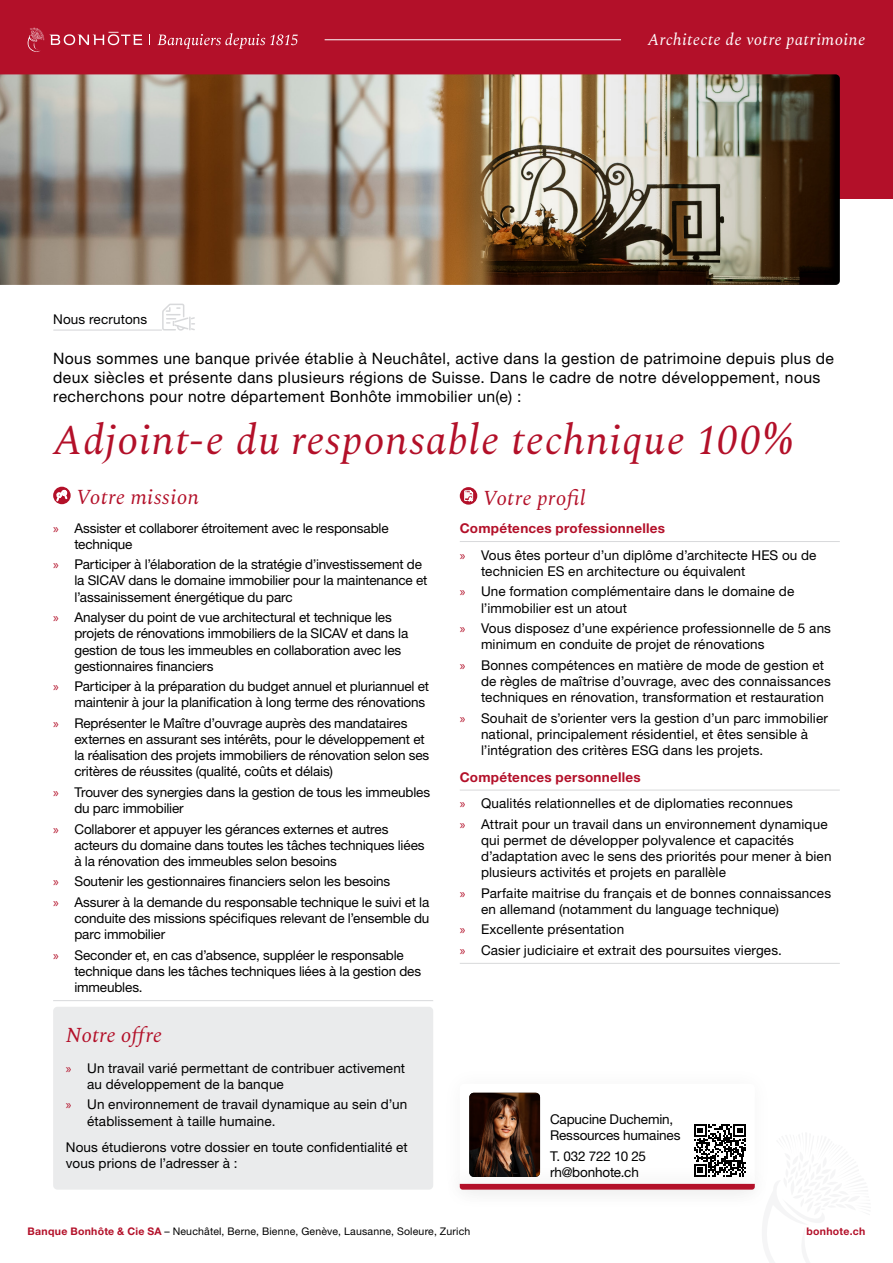
<style>
.page{position:relative;width:893px;height:1263px;background:#fff}
.page>*{position:absolute;margin:0;border:0;box-sizing:border-box;transform-origin:0 0}
.Gauche{font:italic 42px "Spectral";letter-spacing:.02em;color:#b31029}
.Gauche-2{font:italic 21px "Spectral";letter-spacing:.01em;color:#b31029}
.Gauche-3{font:italic 21px "Spectral";letter-spacing:-.01em;color:#b31029}
.Droite{font:italic 16.5px "Spectral";letter-spacing:.025em;color:#fff}
.Gauche-4{font:15.75px/18.9px "Helvetica Neue LT Std";letter-spacing:.025em;color:#000}
.t1{font:13.5px/16.2px "Helvetica Neue LT Std";letter-spacing:-.005em;color:#000}
.t2{font:700 13.5px "Helvetica Neue LT Std";letter-spacing:.015em;color:#b31029}
.Gauche-5{font:10.5px "Helvetica Neue LT Std";letter-spacing:.02em;color:#000}
.Droite-2{font:700 10.5px "Helvetica Neue LT Std";letter-spacing:.025em;color:#b31029}
.s1{font-family:"Myriad Pro";color:#b31029}
.s2{font-weight:700;color:#b31029}
</style>
<div class="page">
<div style="left:0;top:0;width:893px;height:198px;background:#b31029"></div>
<img style="left:0;top:74px;width:333px;height:211px">
<img style="left:331px;top:74px;width:509px;height:211px;border-radius:4px">
<svg style="left:162px;top:303px;width:33px;height:28px"></svg>
<svg style="left:50px;top:32px;width:92px;height:13px"></svg>
<svg style="left:157px;top:33px;width:141px;height:16px"></svg>
<svg style="left:27px;top:28px;width:17px;height:24px"></svg>
<hr style="left:325px;top:39px;width:296px;height:1px;background:#fff">
<svg style="left:53px;top:487px;width:18px;height:17px"></svg>
<svg style="left:56px;top:490px;width:11px;height:11px"></svg>
<hr style="left:53px;top:1000px;width:380px;height:1px;background:#d8d9db">
<div style="left:460px;top:487px;width:17px;height:18px;background:#b31029;border-radius:50%"></div>
<svg style="left:464px;top:490px;width:10px;height:12px"></svg>
<hr style="left:460px;top:541px;width:380px;height:1px;background:#d8d9db">
<hr style="left:460px;top:790px;width:380px;height:1px;background:#d8d9db">
<hr style="left:460px;top:963px;width:380px;height:1px;background:#d8d9db">
<div style="left:53px;top:1007px;width:380px;height:182px;background:#eaebec;border-radius:4px"></div>
<svg style="left:460px;top:1124px;width:295px;height:70px"></svg>
<img style="left:469px;top:1093px;width:71px;height:84px">
<hr style="left:54px;top:329px;width:108px;height:2px;background:#d8d9db">
<p class="t1" style="left:53px;top:311px;width:96px">Nous recrutons</p>
<p class="Droite" style="left:648px;top:28px;width:219px">Architecte de votre patrimoine</p>
<p class="Gauche-4" style="left:53px;top:349px;width:782px">Nous sommes une banque privée établie à Neuchâtel, active dans la gestion de patrimoine depuis plus de deux siècles et présente dans plusieurs régions de Suisse. Dans le cadre de notre développement, nous recherchons pour notre département Bonhôte immobilier un(e) :</p>
<p class="Gauche" style="left:53px;top:410px;width:742px">Adjoint-e du responsable technique 100%</p>
<p class="Gauche-2" style="left:76px;top:482px;width:124px">Votre mission</p>
<p class="t1" style="left:74px;top:519px;width:316px;text-indent:-21px"><span class="s1">»</span> Assister et collaborer étroitement avec le responsable technique</p>
<p class="t1" style="left:74px;top:556px;width:354px;text-indent:-21px"><span class="s1">»</span> Participer à l’élaboration de la stratégie d’investissement de la SICAV dans le domaine immobilier pour la maintenance et l’assainissement énergétique du parc</p>
<p class="t1" style="left:74px;top:609px;width:335px;text-indent:-21px"><span class="s1">»</span> Analyser du point de vue architectural et technique les projets de rénovations immobiliers de la SICAV et dans la gestion de tous les immeubles en collaboration avec les gestionnaires financiers</p>
<p class="t1" style="left:53px;top:678px;width:377px;text-align:right"><span class="s1">»</span> Participer à la préparation du budget annuel et pluriannuel et maintenir à jour la planification à long terme des rénovations</p>
<p class="t1" style="left:74px;top:715px;width:356px;text-indent:-21px"><span class="s1">»</span> Représenter le Maître d’ouvrage auprès des mandataires externes en assurant ses intérêts, pour le développement et la réalisation des projets immobiliers de rénovation selon ses critères de réussites (qualité, coûts et délais)</p>
<p class="t1" style="left:74px;top:784px;width:357px;text-indent:-21px"><span class="s1">»</span> Trouver des synergies dans la gestion de tous les immeubles du parc immobilier</p>
<p class="t1" style="left:74px;top:820px;width:352px;text-indent:-21px"><span class="s1">»</span> Collaborer et appuyer les gérances externes et autres acteurs du domaine dans toutes les tâches techniques liées à la rénovation des immeubles selon besoins</p>
<p class="t1" style="left:53px;top:873px;width:339px"><span class="s1">»</span> Soutenir les gestionnaires financiers selon les besoins</p>
<p class="t1" style="left:74px;top:894px;width:356px;text-align:justify;text-indent:-21px"><span class="s1">»</span> Assurer à la demande du responsable technique le suivi et la conduite des missions spécifiques relevant de l’ensemble du parc immobilier</p>
<p class="t1" style="left:74px;top:947px;width:348px;text-indent:-21px"><span class="s1">»</span> Seconder et, en cas d’absence, suppléer le responsable technique dans les tâches techniques liées à la gestion des immeubles.</p>
<p class="Gauche-3" style="left:66px;top:1019px;width:98px">Notre offre</p>
<p class="t1" style="left:87px;top:1059px;width:320px;text-indent:-21px"><span class="s1">»</span> Un travail varié permettant de contribuer activement au développement de la banque</p>
<p class="t1" style="left:87px;top:1096px;width:322px;text-indent:-21px"><span class="s1">»</span> Un environnement de travail dynamique au sein d’un établissement à taille humaine.</p>
<p class="t1" style="left:66px;top:1139px;width:343px">Nous étudierons votre dossier en toute confidentialité et vous prions de l’adresser à :</p>
<p class="Gauche-2" style="left:483px;top:482px;width:104px">Votre profil</p>
<p class="t2" style="left:460px;top:520px;width:207px">Compétences professionnelles</p>
<p class="t1" style="left:481px;top:547px;width:337px;text-indent:-21px"><span class="s1">»</span> Vous êtes porteur d’un diplôme d’architecte HES ou de technicien ES en architecture ou équivalent</p>
<p class="t1" style="left:481px;top:583px;width:315px;text-indent:-21px"><span class="s1">»</span> Une formation complémentaire dans le domaine de l’immobilier est un atout</p>
<p class="t1" style="left:481px;top:620px;width:351px;text-indent:-21px"><span class="s1">»</span> Vous disposez d’une expérience professionnelle de 5 ans minimum en conduite de projet de rénovations</p>
<p class="t1" style="left:481px;top:656px;width:351px;text-indent:-21px"><span class="s1">»</span> Bonnes compétences en matière de mode de gestion et de règles de maîtrise d’ouvrage, avec des connaissances techniques en rénovation, transformation et restauration</p>
<p class="t1" style="left:481px;top:709px;width:348px;text-indent:-21px"><span class="s1">»</span> Souhait de s’orienter vers la gestion d’un parc immobilier national, principalement résidentiel, et êtes sensible à l’intégration des critères ESG dans les projets.</p>
<p class="t2" style="left:460px;top:768px;width:183px">Compétences personnelles</p>
<p class="t1" style="left:460px;top:795px;width:334px"><span class="s1">»</span> Qualités relationnelles et de diplomaties reconnues</p>
<p class="t1" style="left:481px;top:815px;width:352px;text-indent:-21px"><span class="s1">»</span> Attrait pour un travail dans un environnement dynamique qui permet de développer polyvalence et capacités d’adaptation avec le sens des priorités pour mener à bien plusieurs activités et projets en parallèle</p>
<p class="t1" style="left:481px;top:885px;width:352px;text-indent:-21px"><span class="s1">»</span> Parfaite maitrise du français et de bonnes connaissances en allemand (notamment du language technique)</p>
<p class="t1" style="left:460px;top:921px;width:166px"><span class="s1">»</span> Excellente présentation</p>
<p class="t1" style="left:460px;top:942px;width:324px"><span class="s1">»</span> Casier judiciaire et extrait des poursuites vierges.</p>
<p class="t1" style="left:550px;top:1111px;width:132px">Capucine Duchemin,<br>Ressources humaines</p>
<p class="t1" style="left:550px;top:1147px;width:97px">T. 032 722 10 25 rh@bonhote.ch</p>
<p class="Gauche-5" style="left:28px;top:1225px;width:444px"><span class="s2">Banque Bonhôte &amp; Cie SA</span> – Neuchâtel, Berne, Bienne, Genève, Lausanne, Soleure, Zurich</p>
<p class="Droite-2" style="left:807px;top:1225px;width:60px">bonhote.ch</p>
</div>
